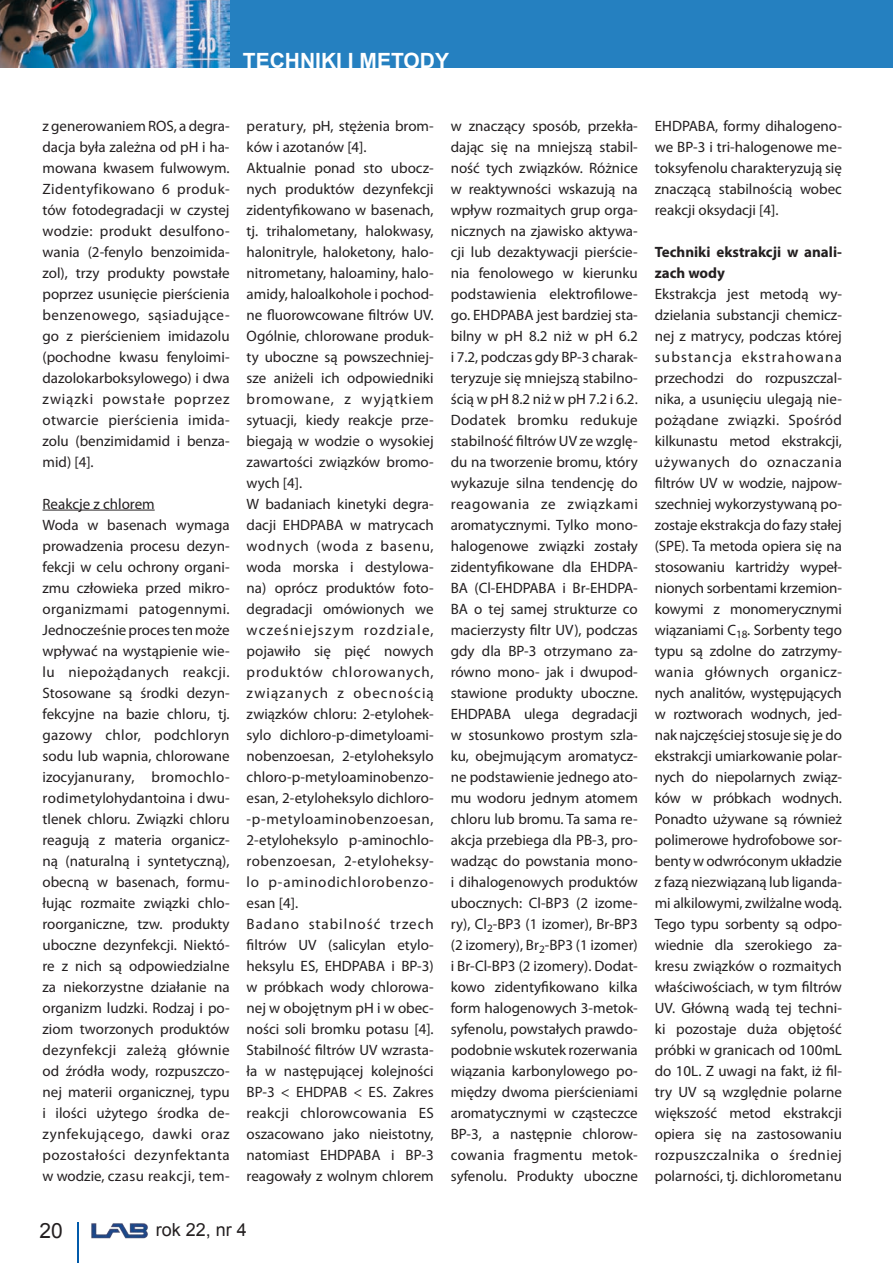
<style>
.page{position:relative;width:893px;height:1263px;background:#fff}
.page>*{position:absolute;margin:0;border:0;box-sizing:border-box;transform-origin:0 0}
.t1{font:700 21px "Arial";color:#fff}
.t2{font:21px "Arial";color:#231f20}
.t3{font:18px "Arial";color:#231f20}
.t4{font:15px/21px "Myriad Pro";color:#231f20;text-align:justify}
.t5{font:700 15px/21px "Myriad Pro";color:#231f20}
</style>
<div class="page">
<hr style="left:77px;top:1222px;width:2px;height:41px;background:#015aaa">
<img style="left:91px;top:1223px;width:57px;height:16px">
<hr style="left:892px;top:0;width:1px;height:68px;background:#2580c0">
<div style="left:0;top:0;width:893px;height:67px;background:#2580c0"></div>
<img style="left:0;top:0;width:230px;height:68px">
<hr style="left:43px;top:510px;width:112px;height:1px;background:#231f20">
<h1 class="t1" style="left:243px;top:46px;width:150px">ŚRODOWISKO</h1>
<h1 class="t1" style="left:243px;top:46px;width:208px">TECHNIKI I METODY</h1>
<p class="t4" style="left:43px;top:115px;width:189px">z generowaniem ROS, a degra&shy;dacja była zależna od pH i ha&shy;mowana kwasem fulwowym.<br>Zidentyfikowano 6 produk&shy;tów fotodegradacji w czystej wodzie: produkt desulfono&shy;wania (2-fenylo benzoimida&shy;zol), trzy produkty powstałe poprzez usunięcie pierścienia benzenowego, sąsiadujące&shy;go z pierścieniem imidazolu (pochodne kwasu fenyloimi&shy;dazolokarboksylowego) i dwa związki powstałe poprzez otwarcie pierścienia imida&shy;zolu (benzimidamid i benza&shy;mid) [4].</p>
<p class="t4" style="left:43px;top:493px;width:189px;text-align:left">Reakcje z chlorem<br>Woda w basenach wymaga prowadzenia procesu dezyn&shy;fekcji w celu ochrony organi&shy;zmu człowieka przed mikro&shy;organizmami patogennymi.<br>Jednocześnie proces ten może wpływać na wystąpienie wie&shy;lu niepożądanych reakcji.<br>Stosowane są środki dezyn&shy;fekcyjne na bazie chloru, tj. gazowy chlor, podchloryn sodu lub wapnia, chlorowane izocyjanurany, bromochlo&shy;rodimetylohydantoina i dwu&shy;tlenek chloru. Związki chloru reagują z materia organicz&shy;ną (naturalną i syntetyczną), obecną w basenach, formu&shy;łując rozmaite związki chlo&shy;roorganiczne, tzw. produkty uboczne dezynfekcji. Niektó&shy;re z nich są odpowiedzialne za niekorzystne działanie na organizm ludzki. Rodzaj i po&shy;ziom tworzonych produktów dezynfekcji zależą głównie od źródła wody, rozpuszczo&shy;nej materii organicznej, typu i ilości użytego środka de&shy;zynfekującego, dawki oraz pozostałości dezynfektanta w wodzie, czasu reakcji, tem-</p>
<p class="t4" style="left:247px;top:115px;width:189px;text-align:left">peratury, pH, stężenia brom&shy;ków i azotanów [4].<br>Aktualnie ponad sto ubocz&shy;nych produktów dezynfekcji zidentyfikowano w basenach, tj. trihalometany, halokwasy, halonitryle, haloketony, halo&shy;nitrometany, haloaminy, halo&shy;amidy, haloalkohole i pochod&shy;ne fluorowcowane filtrów UV.<br>Ogólnie, chlorowane produk&shy;ty uboczne są powszechniej&shy;sze aniżeli ich odpowiedniki bromowane, z wyjątkiem sytuacji, kiedy reakcje prze&shy;biegają w wodzie o wysokiej zawartości związków bromo&shy;wych [4].<br>W badaniach kinetyki degra&shy;dacji EHDPABA w matrycach wodnych (woda z basenu, woda morska i destylowa&shy;na) oprócz produktów foto&shy;degradacji omówionych we wcześniejszym rozdziale, pojawiło się pięć nowych produktów chlorowanych, związanych z obecnością związków chloru: 2-etylohek&shy;sylo dichloro-p-dimetyloami&shy;nobenzoesan, 2-etyloheksylo chloro-p-metyloaminobenzo&shy;esan, 2-etyloheksylo dichloro--p-metyloaminobenzoesan,<br>2-etyloheksylo p-aminochlo&shy;robenzoesan, 2-etyloheksy&shy;lo p-aminodichlorobenzo&shy;esan [4].<br>Badano stabilność trzech filtrów UV (salicylan etylo&shy;heksylu ES, EHDPABA i BP-3) w próbkach wody chlorowa&shy;nej w obojętnym pH i w obec&shy;ności soli bromku potasu [4].<br>Stabilność filtrów UV wzrasta&shy;ła w następującej kolejności<br>BP-3 &lt; EHDPAB &lt; ES. Zakres reakcji chlorowcowania ES oszacowano jako nieistotny, natomiast EHDPABA i BP-3 reagowały z wolnym chlorem</p>
<p class="t4" style="left:451px;top:115px;width:189px">w znaczący sposób, przekła&shy;dając się na mniejszą stabil&shy;ność tych związków. Różnice w reaktywności wskazują na wpływ rozmaitych grup orga&shy;nicznych na zjawisko aktywa&shy;cji lub dezaktywacji pierście&shy;nia fenolowego w kierunku podstawienia elektrofilowe&shy;go. EHDPABA jest bardziej sta&shy;bilny w pH 8.2 niż w pH 6.2 i 7.2, podczas gdy BP-3 charak&shy;teryzuje się mniejszą stabilno&shy;ścią w pH 8.2 niż w pH 7.2 i 6.2.<br>Dodatek bromku redukuje stabilność filtrów UV ze wzglę&shy;du na tworzenie bromu, który wykazuje silna tendencję do reagowania ze związkami aromatycznymi. Tylko mono&shy;halogenowe związki zostały zidentyfikowane dla EHDPA-BA (Cl-EHDPABA i Br-EHDPA-BA o tej samej strukturze co macierzysty filtr UV), podczas gdy dla BP-3 otrzymano za&shy;równo mono- jak i dwupod&shy;stawione produkty uboczne.<br>EHDPABA ulega degradacji w stosunkowo prostym szla&shy;ku, obejmującym aromatycz&shy;ne podstawienie jednego ato&shy;mu wodoru jednym atomem chloru lub bromu. Ta sama re&shy;akcja przebiega dla PB-3, pro&shy;wadząc do powstania mono&shy;i dihalogenowych produktów ubocznych: Cl-BP3 (2 izome&shy;ry), Cl<sub>2</sub>-BP3 (1 izomer), Br-BP3 (2 izomery), Br<sub>2</sub>-BP3 (1 izomer) i Br-Cl-BP3 (2 izomery). Dodat&shy;kowo zidentyfikowano kilka form halogenowych 3-metok&shy;syfenolu, powstałych prawdo&shy;podobnie wskutek rozerwania wiązania karbonylowego po&shy;między dwoma pierścieniami aromatycznymi w cząsteczce BP-3, a następnie chlorow&shy;cowania fragmentu metok&shy;syfenolu. Produkty uboczne</p>
<p class="t4" style="left:655px;top:115px;width:189px">EHDPABA, formy dihalogeno&shy;we BP-3 i tri-halogenowe me&shy;toksyfenolu charakteryzują się znaczącą stabilnością wobec reakcji oksydacji [4].</p>
<p class="t5" style="left:655px;top:240px;width:189px">Techniki ekstrakcji w anali&shy;zach wody</p>
<p class="t4" style="left:655px;top:283px;width:189px">Ekstrakcja jest metodą wy&shy;dzielania substancji chemicz&shy;nej z matrycy, podczas której substancja ekstrahowana przechodzi do rozpuszczal&shy;nika, a usunięciu ulegają nie&shy;pożądane związki. Spośród kilkunastu metod ekstrakcji, używanych do oznaczania filtrów UV w wodzie, najpow&shy;szechniej wykorzystywaną po&shy;zostaje ekstrakcja do fazy stałej (SPE). Ta metoda opiera się na stosowaniu kartridży wypeł&shy;nionych sorbentami krzemion&shy;kowymi z monomerycznymi wiązaniami C<sub>18</sub>. Sorbenty tego typu są zdolne do zatrzymy&shy;wania głównych organicz&shy;nych analitów, występujących w roztworach wodnych, jed&shy;nak najczęściej stosuje się je do ekstrakcji umiarkowanie polar&shy;nych do niepolarnych związ&shy;ków w próbkach wodnych.<br>Ponadto używane są również polimerowe hydrofobowe sor&shy;benty w odwróconym układzie z fazą niezwiązaną lub liganda&shy;mi alkilowymi, zwilżalne wodą.<br>Tego typu sorbenty są odpo&shy;wiednie dla szerokiego za&shy;kresu związków o rozmaitych właściwościach, w tym filtrów UV. Główną wadą tej techni&shy;ki pozostaje duża objętość próbki w granicach od 100mL do 10L. Z uwagi na fakt, iż fil&shy;try UV są względnie polarne większość metod ekstrakcji opiera się na zastosowaniu rozpuszczalnika o średniej polarności, tj. dichlorometanu</p>
<h1 class="t2" style="left:39px;top:1217px;width:25px">20</h1>
<p class="t3" style="left:156px;top:1218px;width:93px">rok 22, nr 4</p>
</div>
